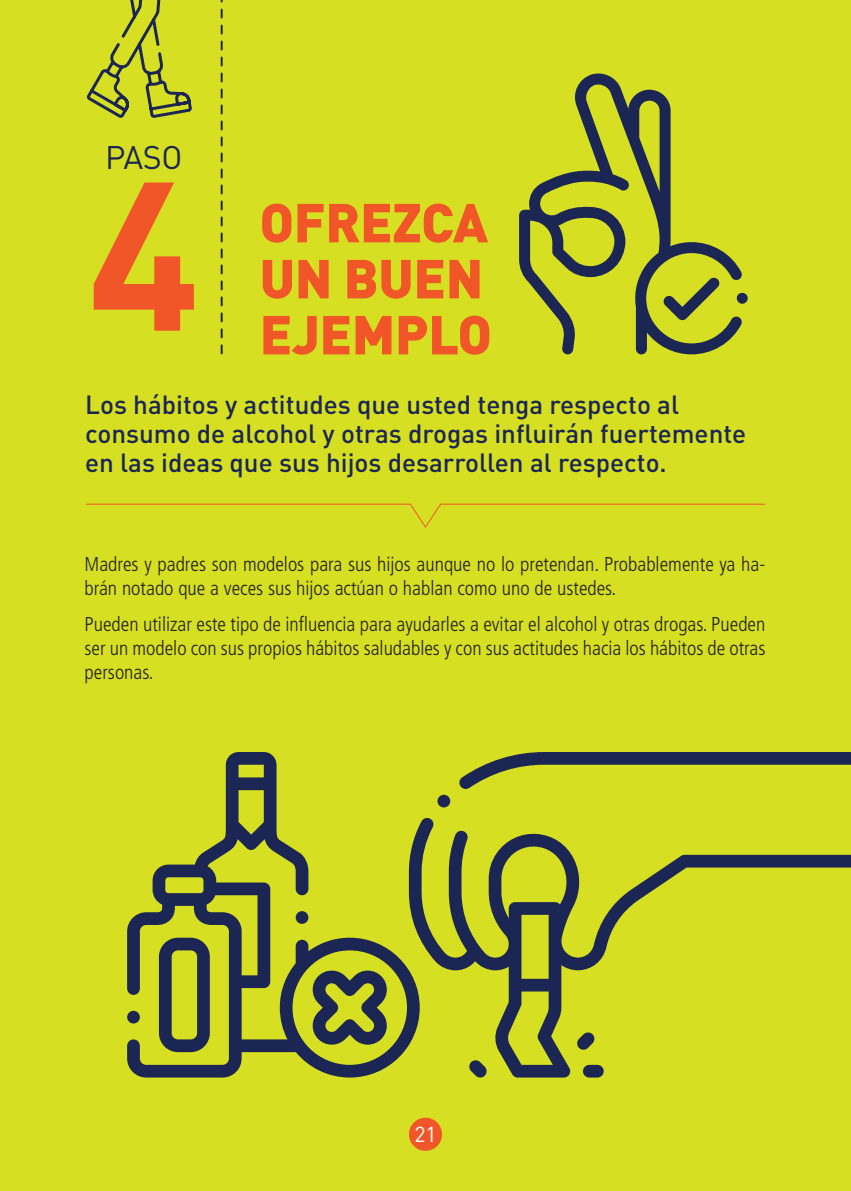
<style>
.page{position:relative;width:851px;height:1191px;background:#fff}
.page>*{position:absolute;margin:0;border:0;box-sizing:border-box;transform-origin:0 0}
.t1{font:700 208px "DIN Pro";color:#f15629}
.t2{font:900 54px/56px "DIN Pro";letter-spacing:-.01em;color:#f15629}
.t3{font:32.2px "DIN Pro";color:#1b2654}
.t4{font:500 26px/29px "DIN Pro";color:#1b2654}
.t5{font:21.4px "DIN Pro";color:#fff}
.t6{font:300 condensed 20px/24px "Frutiger LT Std";color:#231f20}
</style>
<div class="page">
<div style="left:0;top:0;width:850px;height:1191px;background:#d6df21"></div>
<svg style="left:87px;top:0;width:105px;height:118px"></svg>
<svg style="left:221px;top:0;width:2px;height:353px"></svg>
<svg style="left:85px;top:503px;width:680px;height:25px"></svg>
<svg style="left:459px;top:752px;width:391px;height:37px"></svg>
<svg style="left:419px;top:818px;width:431px;height:259px"></svg>
<div style="left:583px;top:1064px;width:20px;height:13px;background:#1b2654;border-radius:6px"></div>
<svg style="left:468px;top:1059px;width:19px;height:18px"></svg>
<svg style="left:576px;top:1031px;width:19px;height:18px"></svg>
<svg style="left:437px;top:794px;width:13px;height:13px"></svg>
<svg style="left:519px;top:73px;width:223px;height:281px"></svg>
<svg style="left:663px;top:277px;width:56px;height:43px"></svg>
<svg style="left:734px;top:291px;width:14px;height:14px"></svg>
<svg style="left:127px;top:752px;width:292px;height:325px"></svg>
<div style="left:127px;top:1010px;width:13px;height:13px;background:#1b2654;border-radius:50%"></div>
<div style="left:295px;top:911px;width:13px;height:13px;background:#1b2654;border-radius:50%"></div>
<div style="left:409px;top:1117px;width:33px;height:33px;background:#f15629;border-radius:50%"></div>
<h3 class="t3" style="left:105px;top:133px;width:79px">PASO</h3>
<h1 class="t1" style="left:87px;top:93px;width:114px">4</h1>
<h2 class="t2" style="left:259px;top:191px;width:230px">OFREZCA<br>UN BUEN</h2>
<h2 class="t2" style="left:259px;top:303px;width:234px">EJEMPLO</h2>
<h3 class="t4" style="left:85px;top:388px;width:662px">Los hábitos y actitudes que usted tenga respecto al consumo de alcohol y otras drogas influirán fuertemente en las ideas que sus hijos desarrollen al respecto.</h3>
<p class="t6" style="left:85px;top:552px;width:682px">Madres y padres son modelos para sus hijos aunque no lo pretendan. Probablemente ya ha&shy;brán notado que a veces sus hijos actúan o hablan como uno de ustedes.</p>
<p class="t6" style="left:85px;top:612px;width:682px;text-align:justify">Pueden utilizar este tipo de influencia para ayudarles a evitar el alcohol y otras drogas. Pueden ser un modelo con sus propios hábitos saludables y con sus actitudes hacia los hábitos de otras personas.</p>
<p class="t5" style="left:414px;top:1118px;width:24px">21</p>
</div>
